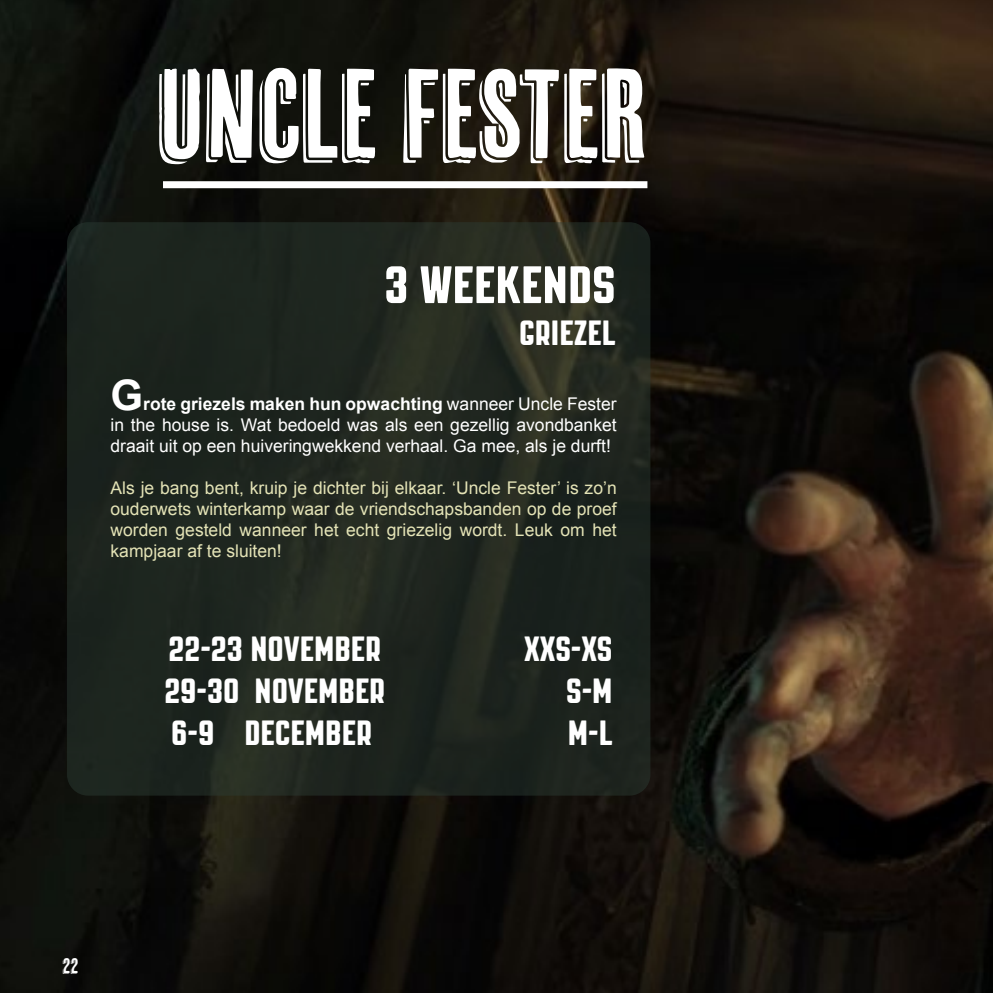
<style>
.page{position:relative;width:993px;height:993px;background:#fff}
.page>*{position:absolute;margin:0;border:0;box-sizing:border-box;transform-origin:0 0}
.t1{font:126px "Cheap Pine";color:#fff}
.t2{font:52.5px "PAG Revolucion W00";color:#fff}
.t3{font:700 42px "Arial";color:#fff}
.t4{font:35px "PAG Revolucion W00";color:#fff}
.t5{font:21px "Cheap Pine";color:#fff}
.t6{font:17.5px/21px "Arial";color:#e4e3b6;text-align:justify}
.t7{font:17.5px/21px "Arial";color:#fff;text-align:justify}
.s1{font-weight:700}
</style>
<div class="page">
<img style="left:0;top:0;width:992px;height:992px">
<div style="left:67px;top:222px;width:583px;height:573px;background:linear-gradient(to right,#1d251f,#22271f);border-radius:21px"></div>
<div style="left:163px;top:181px;width:484px;height:7px;background:#fff"></div>
<h1 class="t1" style="left:159px;top:45px;width:491px">UNCLE FESTER</h1>
<h2 class="t2" style="left:384px;top:256px;width:232px">3 WEEKENDS</h2>
<h3 class="t4" style="left:519px;top:314px;width:98px">GRIEZEL</h3>
<h3 class="t3" style="left:110px;top:367px;width:34px">G</h3>
<p class="t7" style="left:110px;top:393px;width:507px;text-indent:33px"><span class="s1">rote griezels maken hun opwachting</span> wanneer Uncle Fester in the house is. Wat bedoeld was als een gezellig avondbanket draait uit op een huiveringwekkend verhaal. Ga mee, als je durft!</p>
<p class="t6" style="left:110px;top:477px;width:507px">Als je bang bent, kruip je dichter bij elkaar. ‘Uncle Fester’ is zo’n ouderwets winterkamp waar de vriendschapsbanden op de proef worden gesteld wanneer het echt griezelig wordt. Leuk om het kampjaar af te sluiten!</p>
<h3 class="t4" style="left:168px;top:629px;width:214px">22-23 NOVEMBER</h3>
<h3 class="t4" style="left:524px;top:629px;width:90px">XXS-XS</h3>
<h3 class="t4" style="left:164px;top:671px;width:222px">29-30 NOVEMBER</h3>
<h3 class="t4" style="left:566px;top:671px;width:48px">S-M</h3>
<h3 class="t4" style="left:171px;top:713px;width:202px">6-9 DECEMBER</h3>
<h3 class="t4" style="left:567px;top:713px;width:46px">M-L</h3>
<p class="t5" style="left:63px;top:953px;width:17px">22</p>
</div>
